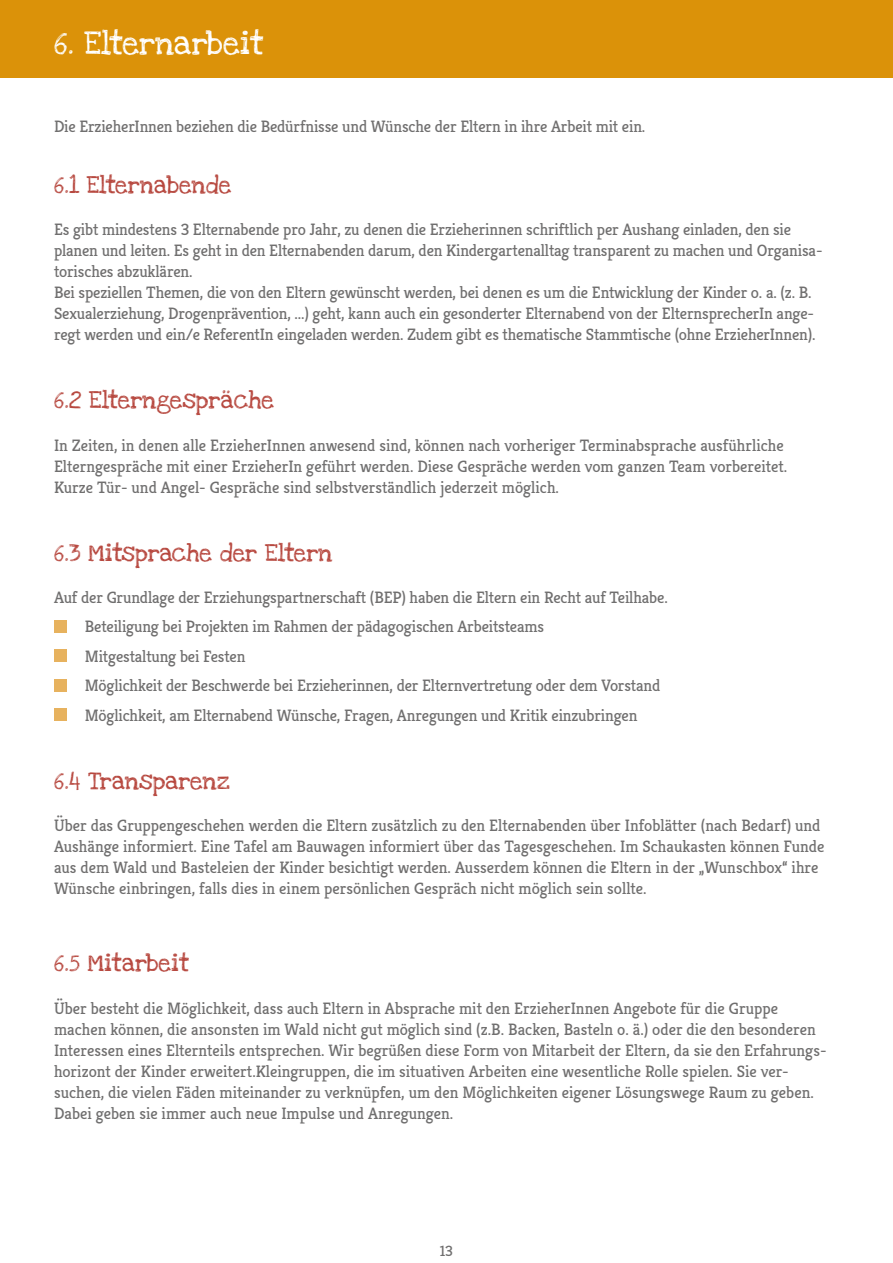
<style>
.page{position:relative;width:893px;height:1263px;background:#fff}
.page>*{position:absolute;margin:0;border:0;box-sizing:border-box;transform-origin:0 0}
.t1{font:24px "Love Ya Like A Sister";color:#fff}
.t2{font:18px "Love Ya Like A Sister";color:#b7483f}
.t3{font:16.5px/21px "Kreon";letter-spacing:-.005em;color:#706f6f}
.t4{font:15px "Kreon";color:#706f6f}
</style>
<div class="page">
<div style="left:1px;top:0;width:892px;height:77px;background:#db9209"></div>
<div style="left:54px;top:620px;width:12px;height:12px;background:#e7b25e"></div>
<div style="left:54px;top:650px;width:12px;height:12px;background:#e7b25e"></div>
<div style="left:54px;top:679px;width:12px;height:12px;background:#e7b25e"></div>
<div style="left:54px;top:709px;width:12px;height:12px;background:#e7b25e"></div>
<h1 class="t1" style="left:54px;top:23px;width:212px">6. Elternarbeit</h1>
<p class="t3" style="left:54px;top:116px;width:593px">Die ErzieherInnen beziehen die Bedürfnisse und Wünsche der Eltern in ihre Arbeit mit ein.</p>
<p class="t2" style="left:54px;top:170px;width:179px">6.1 Elternabende</p>
<p class="t3" style="left:54px;top:219px;width:770px">Es gibt mindestens 3 Elternabende pro Jahr, zu denen die Erzieherinnen schriftlich per Aushang einladen, den sie planen und leiten. Es geht in den Elternabenden darum, den Kindergartenalltag transparent zu machen und Organisa&shy;torisches abzuklären.<br>Bei speziellen Themen, die von den Eltern gewünscht werden, bei denen es um die Entwicklung der Kinder o. a. (z. B.<br>Sexualerziehung, Drogenprävention, ...) geht, kann auch ein gesonderter Elternabend von der ElternsprecherIn ange&shy;regt werden und ein/e ReferentIn eingeladen werden. Zudem gibt es thematische Stammtische (ohne ErzieherInnen).</p>
<p class="t2" style="left:54px;top:385px;width:222px">6.2 Elterngespräche</p>
<p class="t3" style="left:54px;top:435px;width:735px">In Zeiten, in denen alle ErzieherInnen anwesend sind, können nach vorheriger Terminabsprache ausführliche<br>Elterngespräche mit einer ErzieherIn geführt werden. Diese Gespräche werden vom ganzen Team vorbereitet.<br>Kurze Tür- und Angel- Gespräche sind selbstverständlich jederzeit möglich.</p>
<p class="t2" style="left:54px;top:538px;width:280px">6.3 Mitsprache der Eltern</p>
<p class="t3" style="left:85px;top:583px;width:584px;line-height:29.5px;text-indent:-31px">Auf der Grundlage der Erziehungspartnerschaft (BEP) haben die Eltern ein Recht auf Teilhabe.<br>Beteiligung bei Projekten im Rahmen der pädagogischen Arbeitsteams<br>Mitgestaltung bei Festen<br>Möglichkeit der Beschwerde bei Erzieherinnen, der Elternvertretung oder dem Vorstand Möglichkeit, am Elternabend Wünsche, Fragen, Anregungen und Kritik einzubringen</p>
<p class="t2" style="left:54px;top:766px;width:177px">6.4 Transparenz</p>
<p class="t3" style="left:54px;top:815px;width:772px">Über das Gruppengeschehen werden die Eltern zusätzlich zu den Elternabenden über Infoblätter (nach Bedarf) und Aushänge informiert. Eine Tafel am Bauwagen informiert über das Tagesgeschehen. Im Schaukasten können Funde aus dem Wald und Basteleien der Kinder besichtigt werden. Ausserdem können die Eltern in der „Wunschbox“ ihre Wünsche einbringen, falls dies in einem persönlichen Gespräch nicht möglich sein sollte.</p>
<p class="t2" style="left:54px;top:948px;width:137px">6.5 Mitarbeit</p>
<p class="t3" style="left:54px;top:997px;width:774px">Über besteht die Möglichkeit, dass auch Eltern in Absprache mit den ErzieherInnen Angebote für die Gruppe machen können, die ansonsten im Wald nicht gut möglich sind (z.B. Backen, Basteln o. ä.) oder die den besonderen Interessen eines Elternteils entsprechen. Wir begrüßen diese Form von Mitarbeit der Eltern, da sie den Erfahrungs&shy;horizont der Kinder erweitert.Kleingruppen, die im situativen Arbeiten eine wesentliche Rolle spielen. Sie ver&shy;suchen, die vielen Fäden miteinander zu verknüpfen, um den Möglichkeiten eigener Lösungswege Raum zu geben.<br>Dabei geben sie immer auch neue Impulse und Anregungen.</p>
<p class="t4" style="left:440px;top:1242px;width:15px">13</p>
</div>
